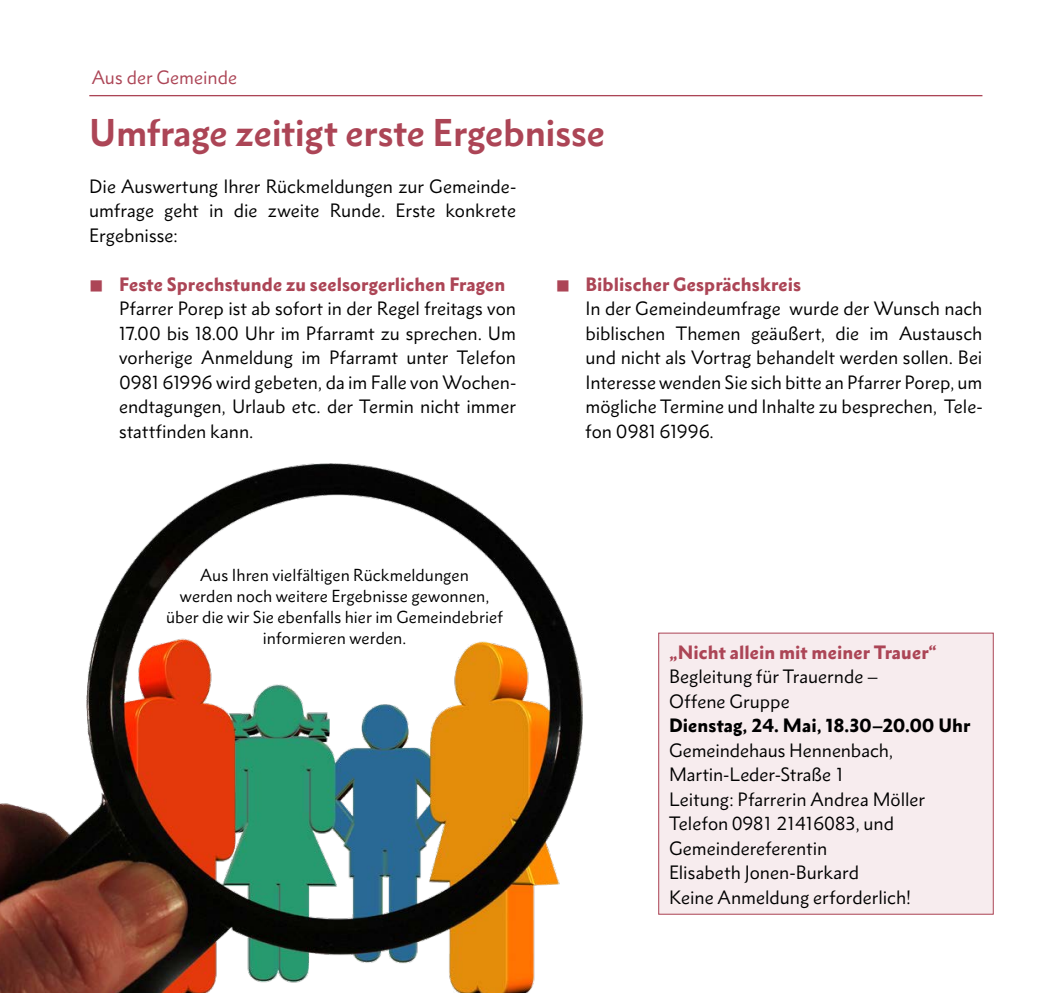
<style>
.page{position:relative;width:1042px;height:993px;background:#fff}
.page>*{position:absolute;margin:0;border:0;box-sizing:border-box;transform-origin:0 0}
.t1{font:700 35px "Metro Nova Pro";letter-spacing:-.005em;color:#ac4556}
.t2{font:17.5px/24.5px "Metro Nova Pro";color:#000;text-align:justify}
.t3{font:900 17.5px "Metro Nova Pro";letter-spacing:.005em;color:#ac4556}
.t4{font:900 17.5px "Metro Nova Pro";color:#000}
.t5{font:17.5px "Metro Nova Pro";color:#ac4556}
.t6{font:15.75px/21px "Metro Nova Pro";letter-spacing:.005em;color:#000;text-align:center}
</style>
<div class="page">
<hr style="left:89px;top:95px;width:893px;height:1px;background:#ac4556">
<img style="left:0;top:463px;width:583px;height:529px">
<div style="left:659px;top:633px;width:334px;height:280px;background:#f7ecee"></div>
<p class="t5" style="left:92px;top:66px;width:147px">Aus der Gemeinde</p>
<h1 class="t1" style="left:89px;top:110px;width:517px">Umfrage zeitigt erste Ergebnisse</h1>
<p class="t2" style="left:89px;top:174px;width:428px">Die Auswertung Ihrer Rückmeldungen zur Gemeinde&shy;umfrage geht in die zweite Runde. Erste konkrete Ergebnisse:</p>
<p class="t3" style="left:119px;top:273px;width:388px">Feste Sprechstunde zu seelsorgerlichen Fragen</p>
<p class="t2" style="left:119px;top:296px;width:398px">Pfarrer Porep ist ab sofort in der Regel freitags von 17.00 bis 18.00 Uhr im Pfarramt zu sprechen. Um vorherige Anmeldung im Pfarramt unter Telefon 0981 61996 wird gebeten, da im Falle von Wochen&shy;endtagungen, Urlaub etc. der Termin nicht immer stattfinden kann.</p>
<p class="t6" style="left:166px;top:564px;width:338px">Aus Ihren vielfältigen Rückmeldungen<br>werden noch weitere Ergebnisse gewonnen, über die wir Sie ebenfalls hier im Gemeindebrief informieren werden.</p>
<p class="t3" style="left:585px;top:273px;width:217px">Biblischer Gesprächskreis</p>
<p class="t2" style="left:585px;top:296px;width:398px">In der Gemeindeumfrage wurde der Wunsch nach biblischen Themen geäußert, die im Austausch und nicht als Vortrag behandelt werden sollen. Bei Interesse wenden Sie sich bitte an Pfarrer Porep, um mögliche Termine und Inhalte zu besprechen, Tele&shy;fon 0981 61996.</p>
<p class="t3" style="left:669px;top:640px;width:269px">„Nicht allein mit meiner Trauer“</p>
<p class="t2" style="left:669px;top:664px;width:210px">Begleitung für Trauernde –<br>Offene Gruppe</p>
<p class="t4" style="left:669px;top:714px;width:303px">Dienstag, 24. Mai, 18.30–20.00 Uhr</p>
<p class="t2" style="left:669px;top:737px;width:257px;text-align:left">Gemeindehaus Hennenbach,<br>Martin-Leder-Straße 1<br>Leitung: Pfarrerin Andrea Möller<br>Telefon 0981 21416083, und<br>Gemeindereferentin<br>Elisabeth Jonen-Burkard<br>Keine Anmeldung erforderlich!</p>
</div>
